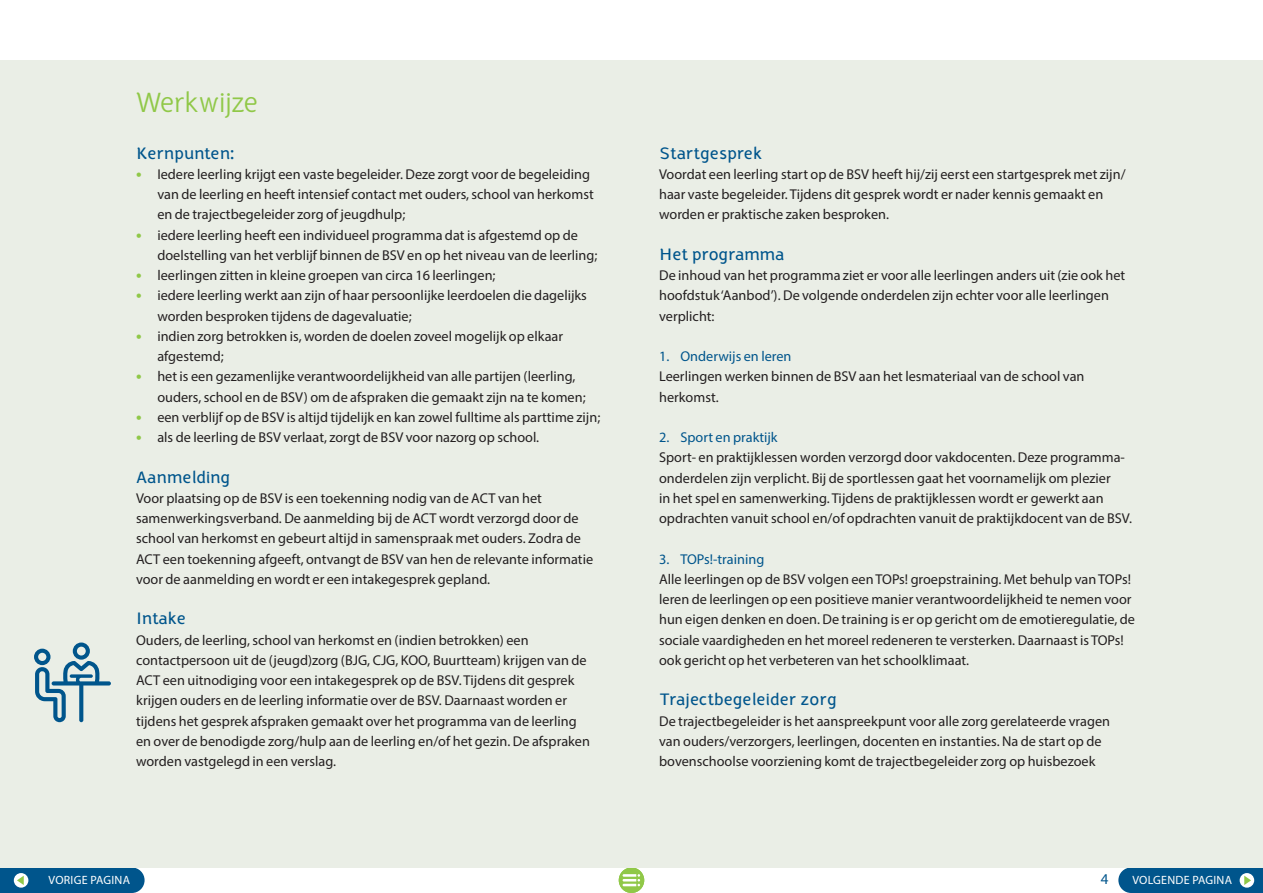
<style>
.page{position:relative;width:1263px;height:893px;background:#fff}
.page>*{position:absolute;margin:0;border:0;box-sizing:border-box;transform-origin:0 0}
.t1{font:30px "Halvorsen";letter-spacing:-.03em;color:#90c848}
.tussenkop_ondersteuningsplan{font:700 18px "Halvorsen";color:#00558c}
.t2{font:15px "Myriad Pro";color:#00558c}
.plat{font:14.25px/20.2px "Myriad Pro";color:#231f20}
.tussenkop{font:14.25px "Myriad Pro";color:#00558c}
.t3{font:12px "Myriad Pro";letter-spacing:.02em;color:#fff}
.s1{font-weight:700;font-size:16.5px;color:#90c848}
</style>
<div class="page">
<div style="left:619px;top:867px;width:25px;height:26px;background:#90c848;border-radius:50%"></div>
<svg style="left:623px;top:874px;width:17px;height:12px"></svg>
<svg style="left:1118px;top:867px;width:145px;height:26px;background:#186595"></svg>
<svg style="left:0;top:867px;width:145px;height:26px;background:#186595"></svg>
<div style="left:0;top:60px;width:1263px;height:807px;background:#eaeee6"></div>
<svg style="left:34px;top:642px;width:77px;height:80px"></svg>
<p class="t1" style="left:136px;top:87px;width:124px">Werkwijze</p>
<p class="tussenkop_ondersteuningsplan" style="left:136px;top:143px;width:100px">Kernpunten:</p>
<p class="plat" style="left:157px;top:164px;width:438px;text-indent:-21px"><span class="s1">•</span> Iedere leerling krijgt een vaste begeleider. Deze zorgt voor de begeleiding van de leerling en heeft intensief contact met ouders, school van herkomst en de trajectbegeleider zorg of jeugdhulp;</p>
<p class="plat" style="left:157px;top:225px;width:441px;text-indent:-21px"><span class="s1">•</span> iedere leerling heeft een individueel programma dat is afgestemd op de doelstelling van het verblijf binnen de BSV en op het niveau van de leerling;</p>
<p class="plat" style="left:136px;top:265px;width:361px"><span class="s1">•</span> leerlingen zitten in kleine groepen van circa 16 leerlingen;</p>
<p class="plat" style="left:157px;top:285px;width:431px;text-indent:-21px"><span class="s1">•</span> iedere leerling werkt aan zijn of haar persoonlijke leerdoelen die dagelijks worden besproken tijdens de dagevaluatie;</p>
<p class="plat" style="left:157px;top:326px;width:407px;text-indent:-21px"><span class="s1">•</span> indien zorg betrokken is, worden de doelen zoveel mogelijk op elkaar afgestemd;</p>
<p class="plat" style="left:157px;top:366px;width:430px;text-indent:-21px"><span class="s1">•</span> het is een gezamenlijke verantwoordelijkheid van alle partijen (leerling, ouders, school en de BSV) om de afspraken die gemaakt zijn na te komen;</p>
<p class="plat" style="left:136px;top:407px;width:466px"><span class="s1">•</span> een verblijf op de BSV is altijd tijdelijk en kan zowel fulltime als parttime zijn;</p>
<p class="plat" style="left:136px;top:427px;width:405px"><span class="s1">•</span> als de leerling de BSV verlaat, zorgt de BSV voor nazorg op school.</p>
<p class="tussenkop_ondersteuningsplan" style="left:136px;top:467px;width:96px">Aanmelding</p>
<p class="plat" style="left:136px;top:488px;width:459px">Voor plaatsing op de BSV is een toekenning nodig van de ACT van het samenwerkingsverband. De aanmelding bij de ACT wordt verzorgd door de school van herkomst en gebeurt altijd in samenspraak met ouders. Zodra de ACT een toekenning afgeeft, ontvangt de BSV van hen de relevante informatie voor de aanmelding en wordt er een intakegesprek gepland.</p>
<p class="tussenkop_ondersteuningsplan" style="left:136px;top:609px;width:51px">Intake</p>
<p class="plat" style="left:136px;top:630px;width:455px">Ouders, de leerling, school van herkomst en (indien betrokken) een contactpersoon uit de (jeugd)zorg (BJG, CJG, KOO, Buurtteam) krijgen van de ACT een uitnodiging voor een intakegesprek op de BSV. Tijdens dit gesprek krijgen ouders en de leerling informatie over de BSV. Daarnaast worden er tijdens het gesprek afspraken gemaakt over het programma van de leerling en over de benodigde zorg/hulp aan de leerling en/of het gezin. De afspraken worden vastgelegd in een verslag.</p>
<p class="tussenkop_ondersteuningsplan" style="left:659px;top:143px;width:105px">Startgesprek</p>
<p class="plat" style="left:659px;top:164px;width:468px">Voordat een leerling start op de BSV heeft hij/zij eerst een startgesprek met zijn/ haar vaste begeleider. Tijdens dit gesprek wordt er nader kennis gemaakt en worden er praktische zaken besproken.</p>
<p class="tussenkop_ondersteuningsplan" style="left:659px;top:245px;width:127px">Het programma</p>
<p class="plat" style="left:659px;top:265px;width:468px">De inhoud van het programma ziet er voor alle leerlingen anders uit (zie ook het hoofdstuk ‘Aanbod’). De volgende onderdelen zijn echter voor alle leerlingen verplicht:</p>
<p class="tussenkop" style="left:659px;top:348px;width:134px">1. Onderwijs en leren</p>
<p class="plat" style="left:659px;top:366px;width:427px">Leerlingen werken binnen de BSV aan het lesmateriaal van de school van herkomst.</p>
<p class="tussenkop" style="left:659px;top:429px;width:120px">2. Sport en praktijk</p>
<p class="plat" style="left:659px;top:447px;width:474px">Sport- en praktijklessen worden verzorgd door vakdocenten. Deze programma&shy;onderdelen zijn verplicht. Bij de sportlessen gaat het voornamelijk om plezier<br>in het spel en samenwerking. Tijdens de praktijklessen wordt er gewerkt aan opdrachten vanuit school en/of opdrachten vanuit de praktijkdocent van de BSV.</p>
<p class="tussenkop" style="left:659px;top:550px;width:107px">3. TOPs!-training</p>
<p class="plat" style="left:659px;top:569px;width:477px">Alle leerlingen op de BSV volgen een TOPs! groepstraining. Met behulp van TOPs! leren de leerlingen op een positieve manier verantwoordelijkheid te nemen voor hun eigen denken en doen. De training is er op gericht om de emotieregulatie, de sociale vaardigheden en het moreel redeneren te versterken. Daarnaast is TOPs! ook gericht op het verbeteren van het schoolklimaat.</p>
<p class="tussenkop_ondersteuningsplan" style="left:659px;top:690px;width:179px">Trajectbegeleider zorg</p>
<p class="plat" style="left:659px;top:711px;width:452px">De trajectbegeleider is het aanspreekpunt voor alle zorg gerelateerde vragen van ouders/verzorgers, leerlingen, docenten en instanties. Na de start op de bovenschoolse voorziening komt de trajectbegeleider zorg op huisbezoek</p>
<p class="t3" style="left:49px;top:872px;width:83px">VORIGE PAGINA</p>
<p class="t2" style="left:1101px;top:870px;width:9px">4</p>
<p class="t3" style="left:1132px;top:872px;width:101px">VOLGENDE PAGINA</p>
</div>
